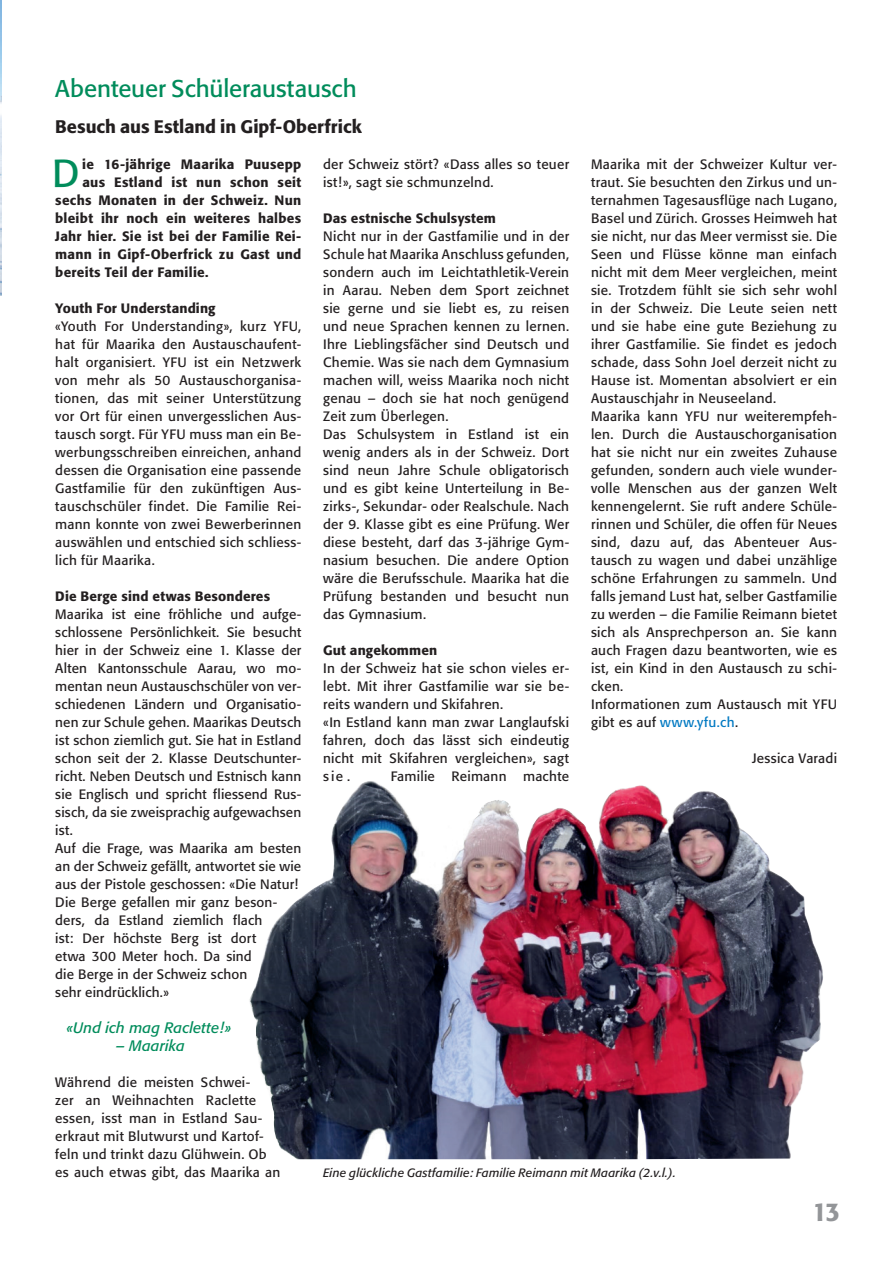
<style>
.page{position:relative;width:893px;height:1263px;background:#fff}
.page>*{position:absolute;margin:0;border:0;box-sizing:border-box;transform-origin:0 0}
.t1{font:38.7px "Formata";color:#008c5b}
.t2{font:500 25.5px "Formata";color:#939598}
.t3{font:24px "Formata";color:#008c5b}
.t4{font:500 18px "Formata";color:#231f20}
.t5{font:italic 15px "Formata";letter-spacing:.005em;color:#008c5b}
.t6{font:13.5px/18px "Formata";letter-spacing:.02em;color:#231f20}
.t7{font:500 13.5px "Formata";letter-spacing:.02em;color:#231f20}
.t8{font:italic 12px "Formata";letter-spacing:.015em;color:#231f20}
.s1{color:#0079c2}
</style>
<div class="page">
<img style="left:249px;top:781px;width:574px;height:378px">
<img style="left:0;top:0;width:1px;height:295px">
<h3 class="t3" style="left:55px;top:74px;width:303px">Abenteuer Schüleraustausch</h3>
<h3 class="t4" style="left:55px;top:116px;width:308px">Besuch aus Estland in Gipf-Oberfrick</h3>
<p class="t7" style="left:82px;top:156px;width:221px">ie 16-jährige Maarika Puusepp</p>
<p class="t7" style="left:82px;top:174px;width:220px">aus Estland ist nun schon seit</p>
<p class="t7" style="left:55px;top:192px;width:248px">sechs Monaten in der Schweiz. Nun</p>
<p class="t7" style="left:55px;top:210px;width:247px">bleibt ihr noch ein weiteres halbes</p>
<p class="t7" style="left:55px;top:228px;width:248px">Jahr hier. Sie ist bei der Familie Rei-</p>
<p class="t7" style="left:55px;top:246px;width:247px">mann in Gipf-Oberfrick zu Gast und</p>
<p class="t7" style="left:55px;top:264px;width:155px">bereits Teil der Familie.</p>
<p class="t7" style="left:55px;top:300px;width:162px">Youth For Understanding</p>
<p class="t6" style="left:55px;top:317px;width:248px;text-align:justify">«Youth For Understanding», kurz YFU, hat für Maarika den Austauschaufent&shy;halt organisiert. YFU ist ein Netzwerk von mehr als 50 Austauschorganisa&shy;tionen, das mit seiner Unterstützung vor Ort für einen unvergesslichen Aus&shy;tausch sorgt. Für YFU muss man ein Be&shy;werbungsschreiben einreichen, anhand dessen die Organisation eine passende Gastfamilie für den zukünftigen Aus&shy;tauschschüler findet. Die Familie Rei&shy;mann konnte von zwei Bewerberinnen auswählen und entschied sich schliess&shy;lich für Maarika.</p>
<p class="t7" style="left:55px;top:588px;width:216px">Die Berge sind etwas Besonderes</p>
<p class="t6" style="left:55px;top:605px;width:248px">Maarika ist eine fröhliche und aufge&shy;schlossene Persönlichkeit. Sie besucht hier in der Schweiz eine 1. Klasse der Alten Kantonsschule Aarau, wo mo&shy;mentan neun Austauschschüler von ver&shy;schiedenen Ländern und Organisatio&shy;nen zur Schule gehen. Maarikas Deutsch ist schon ziemlich gut. Sie hat in Estland schon seit der 2. Klasse Deutschunter&shy;richt. Neben Deutsch und Estnisch kann sie Englisch und spricht fliessend Rus&shy;sisch, da sie zweisprachig aufgewachsen ist.<br>Auf die Frage, was Maarika am besten an der Schweiz gefällt, antwortet sie wie aus der Pistole geschossen: «Die Natur!<br>Die Berge gefallen mir ganz beson&shy;ders, da Estland ziemlich flach<br>ist: Der höchste Berg ist dort<br>etwa 300 Meter hoch. Da sind<br>die Berge in der Schweiz schon<br>sehr eindrücklich.»</p>
<p class="t5" style="left:67px;top:1019px;width:166px">«Und ich mag Raclette!»</p>
<p class="t5" style="left:116px;top:1037px;width:70px">– Maarika</p>
<p class="t6" style="left:55px;top:1073px;width:227px">Während die meisten Schwei-<br>zer an Weihnachten Raclette essen, isst man in Estland Sau&shy;erkraut mit Blutwurst und Kartof&shy;feln und trinkt dazu Glühwein. Ob es auch etwas gibt, das Maarika an</p>
<p class="t6" style="left:591px;top:155px;width:248px">Maarika mit der Schweizer Kultur ver&shy;traut. Sie besuchten den Zirkus und un&shy;ternahmen Tagesausflüge nach Lugano, Basel und Zürich. Grosses Heimweh hat sie nicht, nur das Meer vermisst sie. Die Seen und Flüsse könne man einfach nicht mit dem Meer vergleichen, meint sie. Trotzdem fühlt sie sich sehr wohl in der Schweiz. Die Leute seien nett und sie habe eine gute Beziehung zu ihrer Gastfamilie. Sie findet es jedoch schade, dass Sohn Joel derzeit nicht zu Hause ist. Momentan absolviert er ein Austauschjahr in Neuseeland.<br>Maarika kann YFU nur weiterempfeh&shy;len. Durch die Austauschorganisation hat sie nicht nur ein zweites Zuhause gefunden, sondern auch viele wunder&shy;volle Menschen aus der ganzen Welt kennengelernt. Sie ruft andere Schüle&shy;rinnen und Schüler, die offen für Neues sind, dazu auf, das Abenteuer Aus&shy;tausch zu wagen und dabei unzählige schöne Erfahrungen zu sammeln. Und falls jemand Lust hat, selber Gastfamilie zu werden – die Familie Reimann bietet sich als Ansprechperson an. Sie kann auch Fragen dazu beantworten, wie es ist, ein Kind in den Austausch zu schi&shy;cken.<br>Informationen zum Austausch mit YFU gibt es auf <span class="s1">www.yfu.ch</span>.</p>
<p class="t6" style="left:752px;top:749px;width:87px">Jessica Varadi</p>
<h1 class="t1" style="left:52px;top:150px;width:29px">D</h1>
<p class="t6" style="left:323px;top:155px;width:247px">der Schweiz stört? «Dass alles so teuer ist!», sagt sie schmunzelnd.</p>
<p class="t7" style="left:323px;top:210px;width:174px">Das estnische Schulsystem</p>
<p class="t6" style="left:323px;top:227px;width:248px">Nicht nur in der Gastfamilie und in der Schule hat Maarika Anschluss gefunden, sondern auch im Leichtathletik-Verein in Aarau. Neben dem Sport zeichnet sie gerne und sie liebt es, zu reisen und neue Sprachen kennen zu lernen.<br>Ihre Lieblingsfächer sind Deutsch und Chemie. Was sie nach dem Gymnasium machen will, weiss Maarika noch nicht genau – doch sie hat noch genügend Zeit zum Überlegen.<br>Das Schulsystem in Estland ist ein wenig anders als in der Schweiz. Dort sind neun Jahre Schule obligatorisch und es gibt keine Unterteilung in Be&shy;zirks-, Sekundar- oder Realschule. Nach der 9. Klasse gibt es eine Prüfung. Wer diese besteht, darf das 3-jährige Gym&shy;nasium besuchen. Die andere Option wäre die Berufsschule. Maarika hat die Prüfung bestanden und besucht nun das Gymnasium.</p>
<p class="t7" style="left:323px;top:642px;width:116px">Gut angekommen</p>
<p class="t6" style="left:323px;top:659px;width:248px">In der Schweiz hat sie schon vieles er&shy;lebt. Mit ihrer Gastfamilie war sie be&shy;reits wandern und Skifahren.<br>«In Estland kann man zwar Langlaufski fahren, doch das lässt sich eindeutig nicht mit Skifahren vergleichen», sagt sie .</p>
<p class="t6" style="left:391px;top:767px;width:180px">Familie Reimann machte</p>
<p class="t8" style="left:323px;top:1166px;width:354px">Eine glückliche Gastfamilie: Familie Reimann mit Maarika (2.v.l.).</p>
<h2 class="t2" style="left:812px;top:1196px;width:29px">13</h2>
</div>
